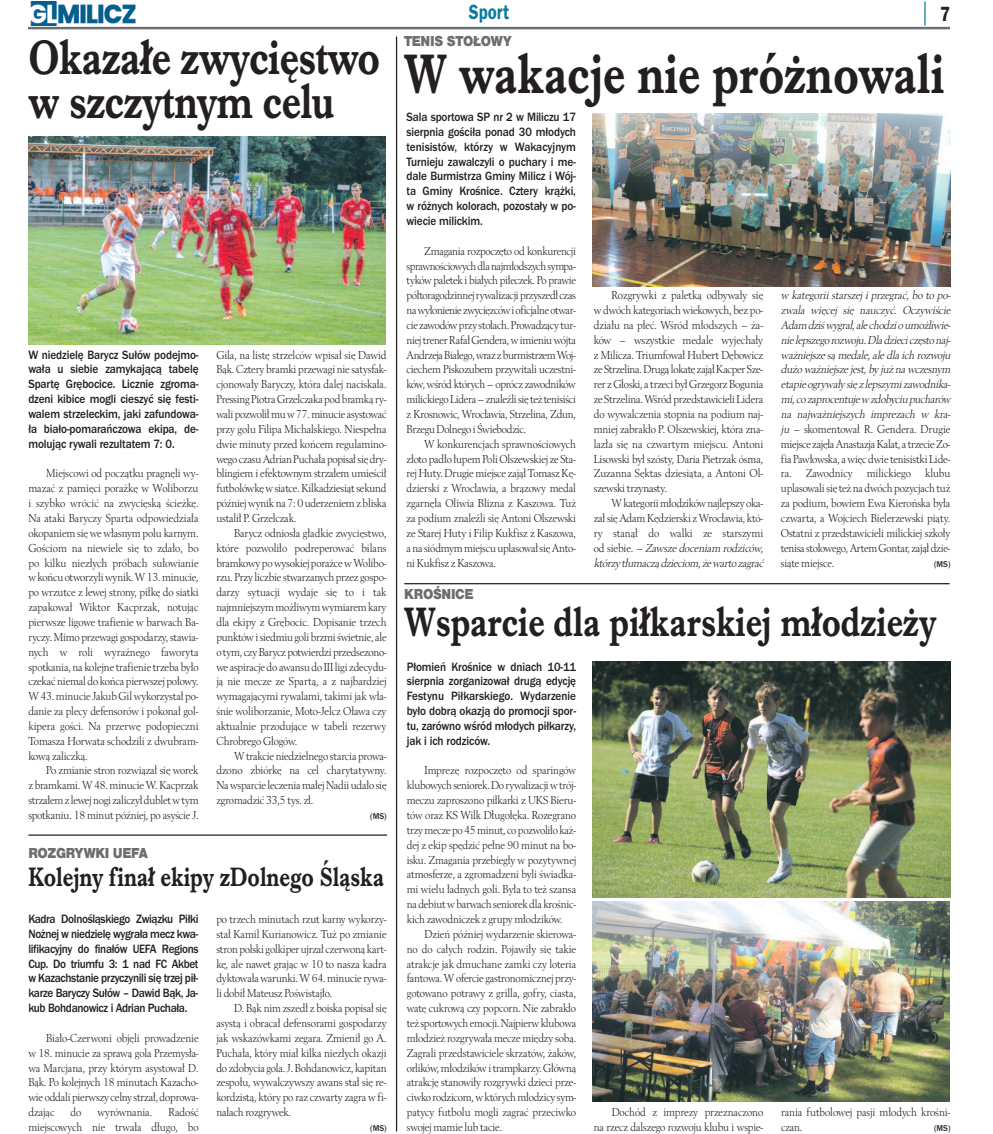
<style>
.page{position:relative;width:993px;height:1134px;background:#fff}
.page>*{position:absolute;margin:0;border:0;box-sizing:border-box;transform-origin:0 0}
.t1{font:700 57.5px "Imprint URWTCE";color:#231f20;scale:.8 1}
.t2{font:700 50px/43.8px "Imprint URWTCE";letter-spacing:-.01em;color:#231f20;scale:.8 1}
.t3{font:700 42.5px "Imprint URWTCE";color:#231f20;scale:.8 1}
.t4{font:700 27.5px "Imprint URWTCE";color:#231f20;scale:.8 1}
.t5{font:21.25px "Franklin Got URWTCE Dem";color:#0a7c9d;scale:.8 1}
.t6{font:21.25px "Franklin Got URWTCE Dem";color:#231f20;scale:.8 1}
.t7{font:900 15px "Nimbus San TCE";letter-spacing:-.025em;color:#6c6d70;scale:.9 1}
.t8{font:500 12.5px/14.9px "Franklin Got URWTCE";letter-spacing:-.01em;color:#231f20;text-align:justify;scale:.9 1}
.t9{font:12px/14.9px "Berling TCE";letter-spacing:-.015em;color:#231f20;text-align:justify;scale:.9 1}
.t10{font:500 8.75px "Franklin Got URWTCE";color:#231f20;scale:.95 1}
.s1{font-style:italic}
</style>
<div class="page">
<img style="left:30px;top:1px;width:106px;height:25px">
<hr style="left:28px;top:27px;width:921px;height:2px;background:#6c6d70">
<svg style="left:924px;top:1px;width:1px;height:25px"></svg>
<hr style="left:28px;top:834px;width:359px;height:2px;background:#231f20">
<img style="left:28px;top:137px;width:357px;height:208px">
<hr style="left:396px;top:36px;width:1px;height:1095px;background:#231f20">
<hr style="left:404px;top:583px;width:545px;height:1px;background:#231f20">
<img style="left:592px;top:113px;width:358px;height:174px">
<img style="left:592px;top:661px;width:358px;height:236px">
<img style="left:592px;top:902px;width:357px;height:200px">
<h2 class="t2" style="left:28px;top:35px;width:441px">Okazałe zwycięstwo w szczytnym celu</h2>
<p class="t8" style="left:28px;top:347px;width:190px">W niedzielę Barycz Sułów podejmo&shy;wała u siebie zamykającą tabelę Spartę Grębocice. Licznie zgroma&shy;dzeni kibice mogli cieszyć się festi&shy;walem strzeleckim, jaki zafundowa&shy;ła biało-pomarańczowa ekipa, de&shy;molując rywali rezultatem 7: 0.</p>
<p class="t9" style="left:28px;top:466px;width:190px;text-indent:18px">Miejscowi od początku pragnęli wy&shy;mazać z pamięci porażkę w Woliborzu i szybko wrócić na zwycięską ścieżkę.<br>Na ataki Baryczy Sparta odpowiedziała okopaniem się we własnym polu karnym.<br>Gościom na niewiele się to zdało, bo po kilku niezłych próbach sułowianie w końcu otworzyli wynik. W 13. minucie, po wrzutce z lewej strony, piłkę do siatki zapakował Wiktor Kacprzak, notując pierwsze ligowe trafienie w barwach Ba&shy;ryczy. Mimo przewagi gospodarzy, stawia&shy;nych w roli wyraźnego faworyta spotkania, na kolejne trafienie trzeba było czekać niemal do końca pierwszej połowy.<br>W 43. minucie Jakub Gil wykorzystał po&shy;danie za plecy defensorów i pokonał gol&shy;kipera gości. Na przerwę podopieczni Tomasza Horwata schodzili z dwubram&shy;kową zaliczką.</p>
<p class="t9" style="left:28px;top:763px;width:190px;text-indent:18px">Po zmianie stron rozwiązał się worek z bramkami. W 48. minucie W. Kacprzak strzałemz lewejnogi zaliczyłdubletwtym spotkaniu. 18 minut później, po asyście J.</p>
<p class="t9" style="left:216px;top:347px;width:190px">Gila, na listę strzelców wpisał się Dawid Bąk. Cztery bramki przewagi nie satysfak&shy;cjonowały Baryczy, która dalej naciskała.<br>Pressing PiotraGrzelczaka pod bramką ry&shy;walipozwoliłmuw77.minucie asystować przy golu Filipa Michalskiego. Niespełna dwie minuty przed końcem regulamino&shy;wego czasuAdrianPuchałapopisałsiędry&shy;blingiem i efektownym strzałem umieścił futbolówkęwsiatce.Kilkadziesiątsekund później wynik na 7: 0 uderzeniem z bliska ustalił P. Grzelczak.</p>
<p class="t9" style="left:216px;top:525px;width:190px;text-indent:18px">Barycz odniosła gładkie zwycięstwo, które pozwoliło podreperować bilans bramkowy powysokiej porażcewWolibo&shy;rzu. Przy liczbie stwarzanych przez gospo&shy;darzy sytuacji wydaje się to i tak najmniejszymmożliwymwymiaremkary dla ekipy z Grębocic. Dopisanie trzech punktówisiedmiugoli brzmiświetnie, ale o tym, czyBaryczpotwierdziprzedsezono&shy;we aspiracje do awansu do III ligi zdecydu&shy;ją nie mecze ze Spartą, a z najbardziej wymagającymi rywalami, takimi jak wła&shy;śnie woliborzanie, Moto-Jelcz Oława czy aktualnie przodujące w tabeli rezerwy Chrobrego Głogów.</p>
<p class="t9" style="left:216px;top:748px;width:190px;text-indent:18px">W trakcie niedzielnego starcia prowa&shy;dzono zbiórkę na cel charytatywny.<br>Nawsparcie leczeniamałejNadiiudało się zgromadzić 33,5 tys. zł.</p>
<p class="t10" style="left:370px;top:811px;width:19px">(MS)</p>
<p class="t7" style="left:28px;top:844px;width:134px">ROZGRYWKI UEFA</p>
<h3 class="t4" style="left:28px;top:860px;width:446px">Kolejny finał ekipy zDolnego Śląska</h3>
<p class="t8" style="left:28px;top:911px;width:190px">Kadra Dolnośląskiego Związku Piłki Nożnej w niedzielę wygrała mecz kwa&shy;lifikacyjny do finałów UEFA Regions Cup. Do triumfu 3: 1 nad FC Akbet w Kazachstanie przyczynili się trzej pił&shy;karze Baryczy Sułów – Dawid Bąk, Ja&shy;kub Bohdanowicz i Adrian Puchała.</p>
<p class="t9" style="left:28px;top:1030px;width:190px;text-indent:18px">Biało-Czerwoni objęli prowadzenie w 18. minucie za sprawą gola Przemysła&shy;wa Marcjana, przy którym asystował D.<br>Bąk. Po kolejnych 18 minutach Kazacho&shy;wie oddali pierwszy celny strzał, doprowa&shy;dzając</p>
<p class="t9" style="left:28px;top:1104px;width:190px;text-align:right">Radość<br>miejscowych nie trwała długo, bo</p>
<p class="t9" style="left:71px;top:1104px;width:14px">do</p>
<p class="t9" style="left:98px;top:1104px;width:62px">wyrównania.</p>
<p class="t9" style="left:216px;top:911px;width:190px">po trzech minutach rzut karny wykorzy&shy;stał Kamil Kurianowicz. Tuż po zmianie stron polski golkiperujrzał czerwoną kart&shy;kę, ale nawet grając w 10 to nasza kadra dyktowała warunki. W 64. minucie rywa&shy;li dobił Mateusz Poświstajło.</p>
<p class="t9" style="left:216px;top:1000px;width:191px;text-indent:18px">D. Bąk nim zszedł z boiska popisał się asystą i obracał defensorami gospodarzy jak wskazówkami zegara. Zmienił go A.<br>Puchała, który miał kilka niezłych okazji do zdobycia gola.J.Bohdanowicz, kapitan zespołu, wywalczywszy awans stał się re&shy;kordzistą, który po raz czwarty zagra w fi&shy;nałach rozgrywek.</p>
<p class="t10" style="left:370px;top:1123px;width:19px">(MS)</p>
<h3 class="t5" style="left:468px;top:0;width:52px">Sport</h3>
<h3 class="t6" style="left:939px;top:1px;width:14px">7</h3>
<p class="t7" style="left:404px;top:33px;width:121px">TENIS STOŁOWY</p>
<h1 class="t1" style="left:404px;top:39px;width:677px">W wakacje nie próżnowali</h1>
<p class="t8" style="left:406px;top:109px;width:190px">Sala sportowa SP nr 2 w Miliczu 17 sierpnia gościła ponad 30 młodych tenisistów, którzy w Wakacyjnym Turnieju zawalczyli o puchary i me&shy;dale Burmistrza Gminy Milicz i Wój&shy;ta Gminy Krośnice. Cztery krążki, w różnych kolorach, pozostały w po&shy;wiecie milickim.</p>
<p class="t9" style="left:406px;top:243px;width:190px;text-indent:18px">Zmagania rozpoczęto od konkurencji sprawnościowychdlanajmłodszychsympa&shy;tyków paletek i białych piłeczek. Po prawie półtoragodzinnejrywalizacjiprzyszedł czas nawyłonienie zwycięzcówioficjalneotwar&shy;cie zawodówprzy stołach.Prowadzący tur&shy;niej trener Rafał Gendera, w imieniu wójta AndrzejaBiałego,wrazzburmistrzemWoj&shy;ciechem Piskozubem przywitali uczestni&shy;ków, wśród których – oprócz zawodników milickiegoLidera–znaleźlisię też tenisiści z Krosnowic, Wrocławia, Strzelina, Zdun, Brzegu Dolnego i Świebodzic.</p>
<p class="t9" style="left:406px;top:436px;width:190px;text-indent:18px">W konkurencjach sprawnościowych złoto padło łupem Poli Olszewskiej ze Sta&shy;rej Huty. Drugie miejsce zajął Tomasz Kę&shy;dzierski z Wrocławia, a brązowy medal zgarnęła Oliwia Blizna z Kaszowa. Tuż za podium znaleźli się Antoni Olszewski ze Starej Huty i Filip Kukfisz z Kaszowa, ana siódmymmiejscuuplasowałsięAnto&shy;ni Kukfisz z Kaszowa.</p>
<p class="t9" style="left:593px;top:288px;width:190px;text-indent:18px">Rozgrywki z paletką odbywały się w dwóch kategoriach wiekowych, bez po&shy;działu na płeć. Wśród młodszych – ża&shy;ków – wszystkie medale wyjechały z Milicza. Triumfował Hubert Dębowicz ze Strzelina.Drugą lokatę zająłKacper Sze&shy;rer zGłoski, a trzeci byłGrzegorzBogunia ze Strzelina.Wśród przedstawicieliLidera do wywalczenia stopnia na podium naj&shy;mniej zabrakło P. Olszewskiej, która zna&shy;lazła się na czwartym miejscu. Antoni Lisowski był szósty, Daria Pietrzak ósma, Zuzanna Sęktas dziesiąta, a Antoni Ol&shy;szewski trzynasty.</p>
<p class="t9" style="left:593px;top:496px;width:191px;text-align:left;text-indent:18px">Wkategoriimłodzikównajlepszy oka&shy;zał się Adam Kędzierski z Wrocławia, któ&shy;ry stanął do walki ze starszymi od siebie. <span class="s1">– Zawsze doceniam rodziców, którzy tłumaczą dzieciom, żewarto zagrać</span></p>
<p class="t9" style="left:780px;top:288px;width:191px;text-align:left"><span class="s1">w kategorii starszej i przegrać, bo to po&shy;zwala więcej się nauczyć. Oczywiście Adamdziśwygrał, ale chodzi oumożliwie&shy;nie lepszego rozwoju.Dladzieci częstonaj&shy;ważniejsze są medale, ale dla ich rozwoju dużo ważniejsze jest, by już na wczesnym etapie ogrywały się z lepszymi zawodnika&shy;mi, co zaprocentujew zdobyciupucharów na najważniejszych imprezach w kra&shy;ju</span> – skomentował R. Gendera. Drugie miejsce zajęłaAnastazjaKalat, a trzecieZo&shy;fia Pawłowska, awięc dwie tenisistkiLide&shy;ra. Zawodnicy milickiego klubu uplasowali się też na dwóch pozycjach tuż za podium, bowiem Ewa Kierońska była czwarta, a Wojciech Bielerzewski piąty.<br>Ostatni z przedstawicieli milickiej szkoły tenisa stołowego,ArtemGontar, zająłdzie&shy;siąte miejsce.</p>
<p class="t10" style="left:933px;top:558px;width:19px">(MS)</p>
<p class="t7" style="left:404px;top:585px;width:79px">KROŚNICE</p>
<h3 class="t3" style="left:404px;top:596px;width:666px">Wsparcie dla piłkarskiej młodzieży</h3>
<p class="t8" style="left:406px;top:659px;width:190px">Płomień Krośnice w dniach 10-11 sierpnia zorganizował drugą edycję Festynu Piłkarskiego. Wydarzenie było dobrą okazją do promocji spor&shy;tu, zarówno wśród młodych piłkarzy, jak i ich rodziców.</p>
<p class="t9" style="left:406px;top:763px;width:190px;text-indent:18px">Imprezę rozpoczęto od sparingów klubowychseniorek.Do rywalizacjiwtrój&shy;meczu zaproszono piłkarki z UKS Bieru&shy;tów oraz KS Wilk Długołęka. Rozegrano trzymeczepo45minut, copozwoliło każ&shy;dej z ekip spędzić pełne 90 minut na bo&shy;isku. Zmagania przebiegły w pozytywnej atmosferze, a zgromadzeni byli świadka&shy;mi wielu ładnych goli. Była to też szansa na debiutwbarwachseniorek dla krośnic&shy;kich zawodniczek z grupy młodzików.</p>
<p class="t9" style="left:406px;top:926px;width:190px;text-indent:18px">Dzień później wydarzenie skierowa&shy;no do całych rodzin. Pojawiły się takie atrakcje jak dmuchane zamki czy loteria fantowa. W ofercie gastronomicznej przy&shy;gotowano potrawy z grilla, gofry, ciasta, watę cukrową czy popcorn. Nie zabrakło też sportowychemocji.Najpierwklubowa młodzież rozgrywała mecze między sobą.<br>Zagrali przedstawiciele skrzatów, żaków, orlików,młodzikówitrampkarzy.Główną atrakcję stanowiły rozgrywki dzieci prze&shy;ciwko rodzicom,wktórychmłodzicy sym&shy;patycy futbolu mogli zagrać przeciwko swojej mamie lub tacie.</p>
<p class="t9" style="left:593px;top:1104px;width:190px;text-align:right">Dochód z imprezy przeznaczono<br>na rzecz dalszego rozwoju klubu i wspie-</p>
<p class="t9" style="left:780px;top:1104px;width:189px">rania futbolowej pasji młodych krośni&shy;czan.</p>
<p class="t10" style="left:933px;top:1123px;width:19px">(MS)</p>
</div>
